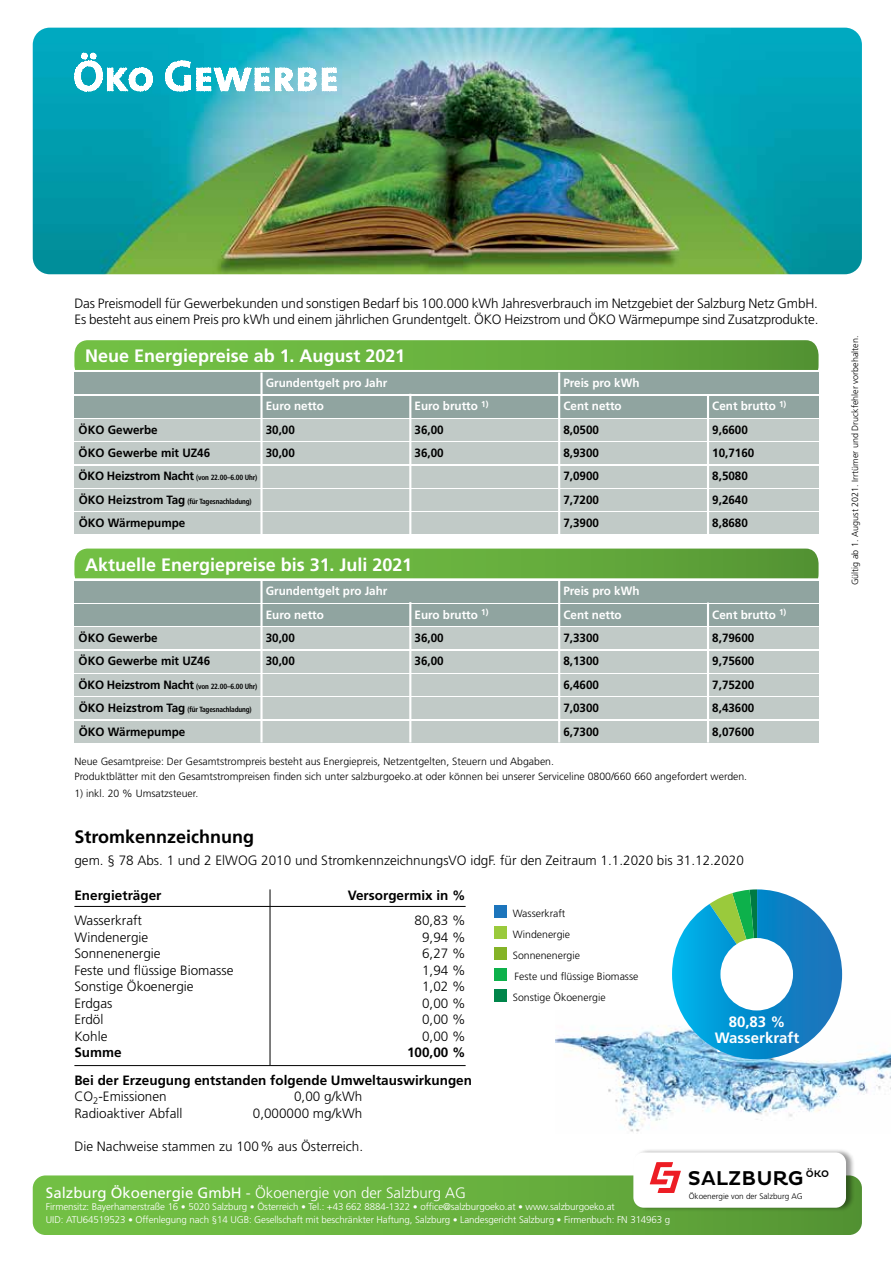
<style>
.page{position:relative;width:893px;height:1263px;background:#fff}
.page>*{position:absolute;margin:0;border:0;box-sizing:border-box;transform-origin:0 0}
.t1{font:500 20.4px "Pluto";color:#000}
.t2{font:700 18px "Frutiger LT Std";color:#fff}
.t3{font:700 18px "Frutiger LT Std";color:#000}
.t4{font:300 15px "Frutiger LT Std";color:#fff}
.t5{font:700 15px "Frutiger LT Std";color:#fff}
.t6{font:300 13.5px/16.5px "Frutiger LT Std";color:#000}
.t7{font:700 13.5px/16.5px "Frutiger LT Std";color:#000}
.t8{font:700 12px "Frutiger LT Std";color:#000}
.t9{font:700 12px "Frutiger LT Std";color:#fff}
.t10{font:300 10.5px/21px "Frutiger LT Std";color:#000}
.t11{font:300 9.75px/12.8px "Frutiger";letter-spacing:-.01em;color:#fff}
.t12{font:300 9px "Frutiger LT Std";color:#000}
.t13{font:300 8.1px "Frutiger LT Std";color:#000}
.t14{font:700 condensed 7.5px "Frutiger LT Std";letter-spacing:-.02em;color:#000}
.s1{font-stretch:normal;font-size:12px}
.s2{font-weight:300}
.s3{font-family:"Frutiger";font-weight:400}
.s4{font-weight:900;font-size:13.5px}
</style>
<div class="page">
<img style="left:33px;top:28px;width:829px;height:246px">
<svg style="left:74px;top:52px;width:264px;height:43px"></svg>
<img style="left:556px;top:1026px;width:334px;height:106px">
<div style="left:494px;top:905px;width:13px;height:12px;background:#1c75bc"></div>
<div style="left:494px;top:926px;width:13px;height:12px;background:#9aca3c"></div>
<div style="left:494px;top:947px;width:13px;height:12px;background:#84b327"></div>
<div style="left:494px;top:989px;width:13px;height:12px;background:#00854a"></div>
<hr style="left:74px;top:906px;width:196px;height:1px;background:#000">
<hr style="left:270px;top:906px;width:196px;height:1px;background:#000">
<svg style="left:270px;top:889px;width:1px;height:17px"></svg>
<hr style="left:270px;top:907px;width:1px;height:158px;background:#000">
<hr style="left:74px;top:1065px;width:196px;height:1px;background:#000">
<hr style="left:270px;top:1065px;width:196px;height:1px;background:#000">
<div style="left:494px;top:968px;width:13px;height:13px;background:#0db14b"></div>
<svg style="left:672px;top:889px;width:170px;height:170px"></svg>
<div style="left:720px;top:938px;width:73px;height:72px;background:#fff;border-radius:50%"></div>
<svg style="left:74px;top:340px;width:745px;height:30px;background:#69b040"></svg>
<div style="left:74px;top:372px;width:745px;height:22px;background:#90a4a0"></div>
<div style="left:74px;top:396px;width:745px;height:21px;background:#90a4a0"></div>
<div style="left:74px;top:419px;width:745px;height:22px;background:#c1cac7"></div>
<div style="left:74px;top:443px;width:745px;height:21px;background:#c1cac7"></div>
<div style="left:74px;top:466px;width:745px;height:21px;background:#c1cac7"></div>
<div style="left:74px;top:489px;width:745px;height:22px;background:#c1cac7"></div>
<div style="left:74px;top:513px;width:745px;height:21px;background:#c1cac7"></div>
<hr style="left:260px;top:372px;width:3px;height:162px;background:#fff">
<hr style="left:409px;top:394px;width:2px;height:140px;background:#fff">
<hr style="left:558px;top:372px;width:2px;height:162px;background:#fff">
<hr style="left:707px;top:394px;width:2px;height:140px;background:#fff">
<svg style="left:74px;top:549px;width:745px;height:29px;background:#67af3f"></svg>
<div style="left:74px;top:581px;width:745px;height:21px;background:#90a4a0"></div>
<div style="left:74px;top:604px;width:745px;height:21px;background:#90a4a0"></div>
<div style="left:74px;top:628px;width:745px;height:21px;background:#c1cac7"></div>
<div style="left:74px;top:651px;width:745px;height:21px;background:#c1cac7"></div>
<div style="left:74px;top:674px;width:745px;height:22px;background:#c1cac7"></div>
<div style="left:74px;top:698px;width:745px;height:21px;background:#c1cac7"></div>
<div style="left:74px;top:721px;width:745px;height:21px;background:#c1cac7"></div>
<hr style="left:260px;top:581px;width:3px;height:161px;background:#fff">
<hr style="left:409px;top:602px;width:2px;height:140px;background:#fff">
<hr style="left:558px;top:581px;width:2px;height:161px;background:#fff">
<hr style="left:707px;top:603px;width:2px;height:139px;background:#fff">
<svg style="left:33px;top:1175px;width:829px;height:60px;background:#6ab341"></svg>
<div style="left:633px;top:1148px;width:222px;height:64px;background:#000;opacity:.4"></div>
<div style="left:633px;top:1152px;width:213px;height:56px;background:#fff;border-radius:10px"></div>
<svg style="left:650px;top:1162px;width:31px;height:31px"></svg>
<p class="t6" style="left:74px;top:295px;width:746px">Das Preismodell für Gewerbekunden und sonstigen Bedarf bis 100.000 kWh Jahresverbrauch im Netzgebiet der Salzburg Netz GmbH.<br>Es besteht aus einem Preis pro kWh und einem jährlichen Grundentgelt. ÖKO Heizstrom und ÖKO Wärmepumpe sind Zusatzprodukte.</p>
<h2 class="t2" style="left:85px;top:346px;width:322px">Neue Energiepreise ab 1. August 2021</h2>
<p class="t9" style="left:266px;top:376px;width:123px">Grundentgelt pro Jahr</p>
<p class="t9" style="left:563px;top:376px;width:78px">Preis pro kWh</p>
<p class="t9" style="left:266px;top:399px;width:60px">Euro netto</p>
<p class="t9" style="left:415px;top:399px;width:75px">Euro brutto <sup>1)</sup></p>
<p class="t9" style="left:563px;top:399px;width:60px">Cent netto</p>
<p class="t9" style="left:712px;top:399px;width:76px">Cent brutto <sup>1)</sup></p>
<p class="t8" style="left:79px;top:422px;width:81px">ÖKO Gewerbe</p>
<p class="t8" style="left:266px;top:422px;width:31px">30,00</p>
<p class="t8" style="left:415px;top:422px;width:31px">36,00</p>
<p class="t8" style="left:563px;top:422px;width:37px">8,0500</p>
<p class="t8" style="left:712px;top:422px;width:37px">9,6600</p>
<p class="t8" style="left:79px;top:446px;width:133px">ÖKO Gewerbe mit UZ46</p>
<p class="t8" style="left:266px;top:446px;width:31px">30,00</p>
<p class="t8" style="left:415px;top:446px;width:31px">36,00</p>
<p class="t8" style="left:563px;top:446px;width:37px">8,9300</p>
<p class="t8" style="left:712px;top:446px;width:44px">10,7160</p>
<p class="t14" style="left:79px;top:473px;width:180px"><span class="s1">ÖKO Heizstrom Nacht</span> (von 22.00–6.00 Uhr)</p>
<p class="t8" style="left:563px;top:469px;width:37px">7,0900</p>
<p class="t8" style="left:712px;top:469px;width:37px">8,5080</p>
<p class="t14" style="left:79px;top:497px;width:175px"><span class="s1">ÖKO Heizstrom Tag</span> (für Tagesnachladung)</p>
<p class="t8" style="left:563px;top:492px;width:37px">7,7200</p>
<p class="t8" style="left:712px;top:492px;width:37px">9,2640</p>
<p class="t8" style="left:79px;top:516px;width:108px">ÖKO Wärmepumpe</p>
<p class="t8" style="left:563px;top:516px;width:37px">7,3900</p>
<p class="t8" style="left:712px;top:516px;width:37px">8,8680</p>
<h2 class="t2" style="left:85px;top:554px;width:329px">Aktuelle Energiepreise bis 31. Juli 2021</h2>
<p class="t9" style="left:266px;top:584px;width:123px">Grundentgelt pro Jahr</p>
<p class="t9" style="left:563px;top:584px;width:78px">Preis pro kWh</p>
<p class="t9" style="left:266px;top:607px;width:60px">Euro netto</p>
<p class="t9" style="left:415px;top:607px;width:75px">Euro brutto <sup>1)</sup></p>
<p class="t9" style="left:563px;top:607px;width:60px">Cent netto</p>
<p class="t9" style="left:712px;top:607px;width:76px">Cent brutto <sup>1)</sup></p>
<p class="t8" style="left:79px;top:631px;width:81px">ÖKO Gewerbe</p>
<p class="t8" style="left:266px;top:631px;width:31px">30,00</p>
<p class="t8" style="left:415px;top:631px;width:31px">36,00</p>
<p class="t8" style="left:563px;top:631px;width:37px">7,3300</p>
<p class="t8" style="left:712px;top:631px;width:44px">8,79600</p>
<p class="t8" style="left:79px;top:654px;width:133px">ÖKO Gewerbe mit UZ46</p>
<p class="t8" style="left:266px;top:654px;width:31px">30,00</p>
<p class="t8" style="left:415px;top:654px;width:31px">36,00</p>
<p class="t8" style="left:563px;top:654px;width:37px">8,1300</p>
<p class="t8" style="left:712px;top:654px;width:44px">9,75600</p>
<p class="t14" style="left:79px;top:682px;width:180px"><span class="s1">ÖKO Heizstrom Nacht</span> (von 22.00–6.00 Uhr)</p>
<p class="t8" style="left:563px;top:677px;width:37px">6,4600</p>
<p class="t8" style="left:712px;top:677px;width:44px">7,75200</p>
<p class="t14" style="left:79px;top:705px;width:175px"><span class="s1">ÖKO Heizstrom Tag</span> (für Tagesnachladung)</p>
<p class="t8" style="left:563px;top:701px;width:37px">7,0300</p>
<p class="t8" style="left:712px;top:701px;width:44px">8,43600</p>
<p class="t8" style="left:79px;top:724px;width:108px">ÖKO Wärmepumpe</p>
<p class="t8" style="left:563px;top:724px;width:37px">6,7300</p>
<p class="t8" style="left:712px;top:724px;width:44px">8,07600</p>
<p class="t10" style="left:74px;top:754px;width:674px;line-height:14.7px">Neue Gesamtpreise: Der Gesamtstrompreis besteht aus Energiepreis, Netzentgelten, Steuern und Abgaben.<br>Produktblätter mit den Gesamtstrompreisen finden sich unter salzburgoeko.at oder können bei unserer Serviceline 0800/660 660 angefordert werden.</p>
<p class="t10" style="left:74px;top:783px;width:125px">1) inkl. 20 % Umsatzsteuer.</p>
<h2 class="t3" style="left:74px;top:826px;width:181px">Stromkennzeichnung</h2>
<p class="t6" style="left:74px;top:852px;width:671px">gem. § 78 Abs. 1 und 2 ElWOG 2010 und StromkennzeichnungsVO idgF. für den Zeitraum 1.1.2020 bis 31.12.2020</p>
<p class="t7" style="left:74px;top:887px;width:89px">Energieträger</p>
<p class="t7" style="left:348px;top:887px;width:119px">Versorgermix in %</p>
<p class="t6" style="left:74px;top:912px;width:161px">Wasserkraft<br>Windenergie<br>Sonnenenergie<br>Feste und flüssige Biomasse<br>Sonstige Ökoenergie<br>Erdgas<br>Erdöl<br>Kohle</p>
<p class="t7" style="left:74px;top:1044px;width:49px">Summe</p>
<p class="t10" style="left:513px;top:903px;width:127px">Wasserkraft<br>Windenergie<br>Sonnenenergie<br>Feste und flüssige Biomasse<br>Sonstige Ökoenergie</p>
<p class="t6" style="left:415px;top:912px;width:53px;text-align:center">80,83 %<br>9,94 %<br>6,27 %<br>1,94 %<br>1,02 %<br>0,00 %<br>0,00 %<br>0,00 %</p>
<p class="t7" style="left:407px;top:1044px;width:60px">100,00 %</p>
<p class="t5" style="left:729px;top:1013px;width:58px">80,83 %</p>
<p class="t5" style="left:729px;top:1021px;width:58px">81,66 %</p>
<p class="t7" style="left:74px;top:1072px;width:399px">Bei der Erzeugung entstanden folgende Umweltauswirkungen<br><span class="s2">CO</span><sub>2</sub><span class="s2">-Emissionen</span></p>
<p class="t6" style="left:294px;top:1088px;width:70px">0,00 g/kWh</p>
<p class="t6" style="left:74px;top:1105px;width:109px">Radioaktiver Abfall</p>
<p class="t6" style="left:253px;top:1105px;width:111px">0,000000 mg/kWh</p>
<p class="t6" style="left:74px;top:1138px;width:290px">Die Nachweise stammen zu 100% aus Österreich.</p>
<h1 class="t1" style="left:688px;top:1166px;width:143px">SALZBURG <sup>ÖKO</sup></h1>
<p class="t4" style="left:46px;top:1184px;width:422px"><span class="s3">Salzburg Ökoenergie GmbH</span> - Ökoenergie von der Salzburg AG</p>
<p class="t13" style="left:689px;top:1192px;width:116px">Ökoenergie von der Salzburg AG</p>
<p class="t11" style="left:46px;top:1200px;width:626px">Firmensitz: Bayerhamerstraße 16 <span class="s4">·</span> 5020 Salzburg <span class="s4">·</span> Österreich <span class="s4">·</span> Tel.: +43 662 8884-1322 <span class="s4">·</span> office@salzburgoeko.at <span class="s4">·</span> www.salzburgoeko.at<br>UID: ATU64519523 <span class="s4">·</span> Offenlegung nach §14 UGB: Gesellschaft mit beschränkter Haftung, Salzburg <span class="s4">·</span> Landesgericht Salzburg <span class="s4">·</span> Firmenbuch: FN 314963 g</p>
<p class="t12" style="left:850px;top:585px;width:251px;rotate:-90deg">Gültig ab 1. August 2021. Irrtümer und Druckfehler vorbehalten.</p>
</div>
